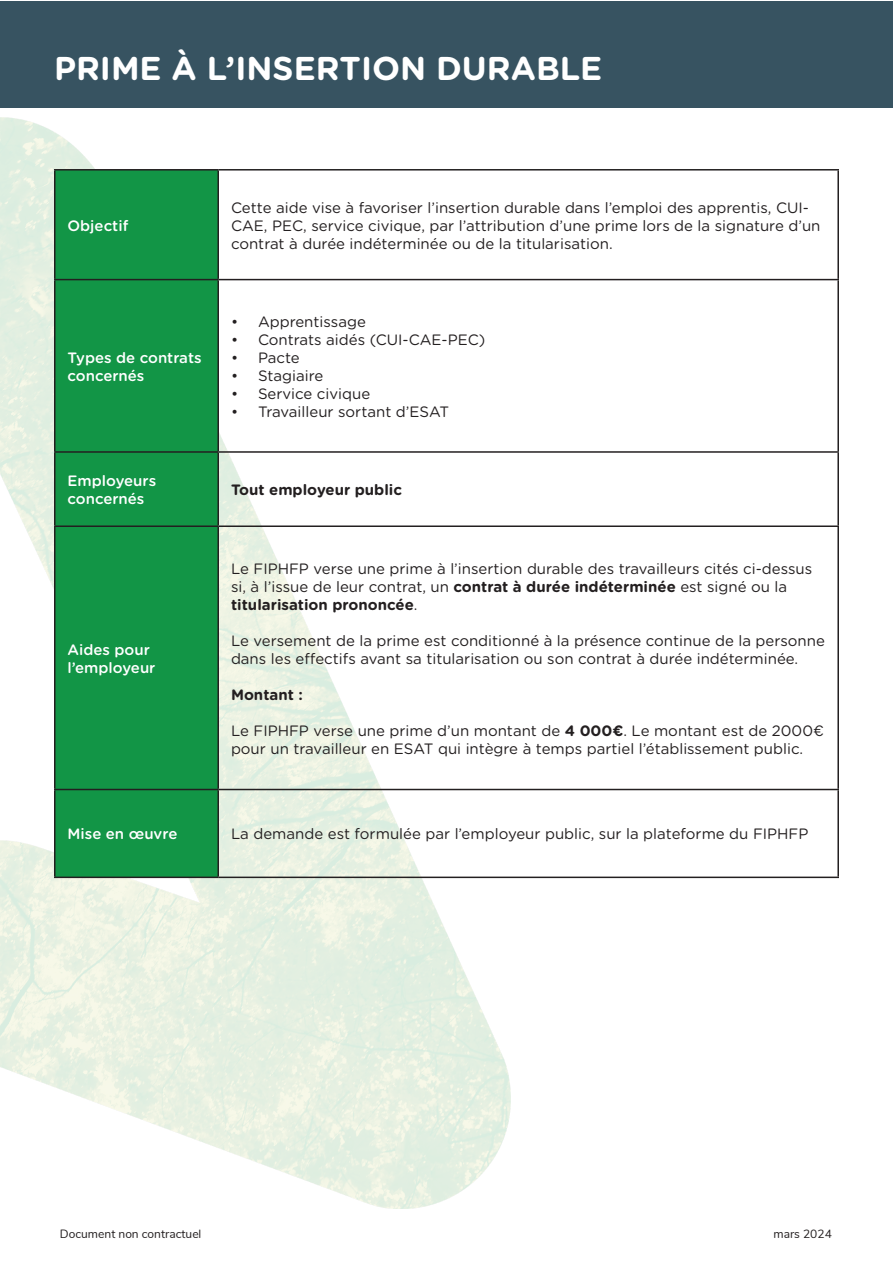
<style>
.page{position:relative;width:893px;height:1263px;background:#fff}
.page>*{position:absolute;margin:0;border:0;box-sizing:border-box;transform-origin:0 0}
.t1{font:700 33px "Gotham Rounded";color:#fff}
.t2{font:15px/18px "Gotham Rounded";color:#231f20}
.t3{font:500 15px/18px "Gotham Rounded";color:#fff}
.t4{font:700 15px "Gotham Rounded";color:#231f20}
.t5{font:12px "Nunito";color:#231f20}
.s1{font-weight:700}
</style>
<div class="page">
<div style="left:0;top:1px;width:893px;height:106px;background:#375361"></div>
<div style="left:56px;top:171px;width:161px;height:705px;background:#129546"></div>
<hr style="left:54px;top:169px;width:164px;height:2px;background:#231f20">
<hr style="left:54px;top:171px;width:2px;height:108px;background:#231f20">
<hr style="left:218px;top:169px;width:621px;height:2px;background:#231f20">
<hr style="left:217px;top:171px;width:2px;height:108px;background:#231f20">
<hr style="left:837px;top:171px;width:2px;height:108px;background:#231f20">
<hr style="left:54px;top:279px;width:164px;height:1px;background:#231f20">
<hr style="left:54px;top:280px;width:2px;height:171px;background:#231f20">
<hr style="left:218px;top:279px;width:621px;height:1px;background:#231f20">
<hr style="left:217px;top:280px;width:2px;height:171px;background:#231f20">
<hr style="left:837px;top:280px;width:2px;height:171px;background:#231f20">
<hr style="left:54px;top:451px;width:164px;height:2px;background:#231f20">
<hr style="left:54px;top:453px;width:2px;height:72px;background:#231f20">
<hr style="left:218px;top:451px;width:621px;height:2px;background:#231f20">
<hr style="left:217px;top:453px;width:2px;height:72px;background:#231f20">
<hr style="left:837px;top:453px;width:2px;height:72px;background:#231f20">
<hr style="left:54px;top:525px;width:164px;height:2px;background:#231f20">
<hr style="left:54px;top:527px;width:2px;height:262px;background:#231f20">
<hr style="left:218px;top:525px;width:621px;height:2px;background:#231f20">
<hr style="left:217px;top:527px;width:2px;height:262px;background:#231f20">
<hr style="left:837px;top:527px;width:2px;height:262px;background:#231f20">
<hr style="left:54px;top:789px;width:164px;height:1px;background:#231f20">
<hr style="left:54px;top:790px;width:2px;height:86px;background:#231f20">
<hr style="left:218px;top:789px;width:621px;height:1px;background:#231f20">
<hr style="left:217px;top:790px;width:2px;height:86px;background:#231f20">
<hr style="left:837px;top:790px;width:2px;height:86px;background:#231f20">
<hr style="left:54px;top:876px;width:164px;height:2px;background:#231f20">
<hr style="left:218px;top:876px;width:621px;height:2px;background:#231f20">
<p class="t1" style="left:54px;top:45px;width:550px">PRIME À L’INSERTION DURABLE</p>
<p class="t3" style="left:68px;top:216px;width:62px">Objectif</p>
<p class="t3" style="left:68px;top:348px;width:136px">Types de contrats concernés</p>
<p class="t2" style="left:231px;top:198px;width:591px">Cette aide vise à favoriser l’insertion durable dans l’emploi des apprentis, CUI-<br>CAE, PEC, service civique, par l’attribution d’une prime lors de la signature d’un contrat à durée indéterminée ou de la titularisation.</p>
<p class="t2" style="left:231px;top:312px;width:136px">• Apprentissage</p>
<p class="t2" style="left:231px;top:330px;width:256px">• Contrats aidés (CUI-CAE-PEC)</p>
<p class="t2" style="left:231px;top:348px;width:70px">• Pacte</p>
<p class="t2" style="left:231px;top:366px;width:94px">• Stagiaire</p>
<p class="t2" style="left:231px;top:384px;width:141px">• Service civique</p>
<p class="t2" style="left:231px;top:402px;width:220px">• Travailleur sortant d’ESAT</p>
<p class="t3" style="left:68px;top:471px;width:90px">Employeurs concernés</p>
<p class="t4" style="left:231px;top:479px;width:173px">Tout employeur public</p>
<p class="t3" style="left:68px;top:640px;width:90px">Aides pour l’employeur</p>
<p class="t2" style="left:231px;top:559px;width:583px">Le FIPHFP verse une prime à l’insertion durable des travailleurs cités ci-dessus si, à l’issue de leur contrat, un <span class="s1">contrat à durée indéterminée</span> est signé ou la <span class="s1">titularisation prononcée</span>.</p>
<p class="t2" style="left:231px;top:631px;width:595px">Le versement de la prime est conditionné à la présence continue de la personne dans les effectifs avant sa titularisation ou son contrat à durée indéterminée.</p>
<p class="t4" style="left:231px;top:683px;width:73px">Montant :</p>
<p class="t2" style="left:231px;top:721px;width:594px">Le FIPHFP verse une prime d’un montant de <span class="s1">4 000€</span>. Le montant est de 2000€ pour un travailleur en ESAT qui intègre à temps partiel l’établissement public.</p>
<p class="t3" style="left:68px;top:824px;width:111px">Mise en œuvre</p>
<p class="t2" style="left:231px;top:824px;width:579px">La demande est formulée par l’employeur public, sur la plateforme du FIPHFP</p>
<p class="t5" style="left:60px;top:1225px;width:143px">Document non contractuel</p>
<p class="t5" style="left:773px;top:1225px;width:60px">mars 2024</p>
</div>
